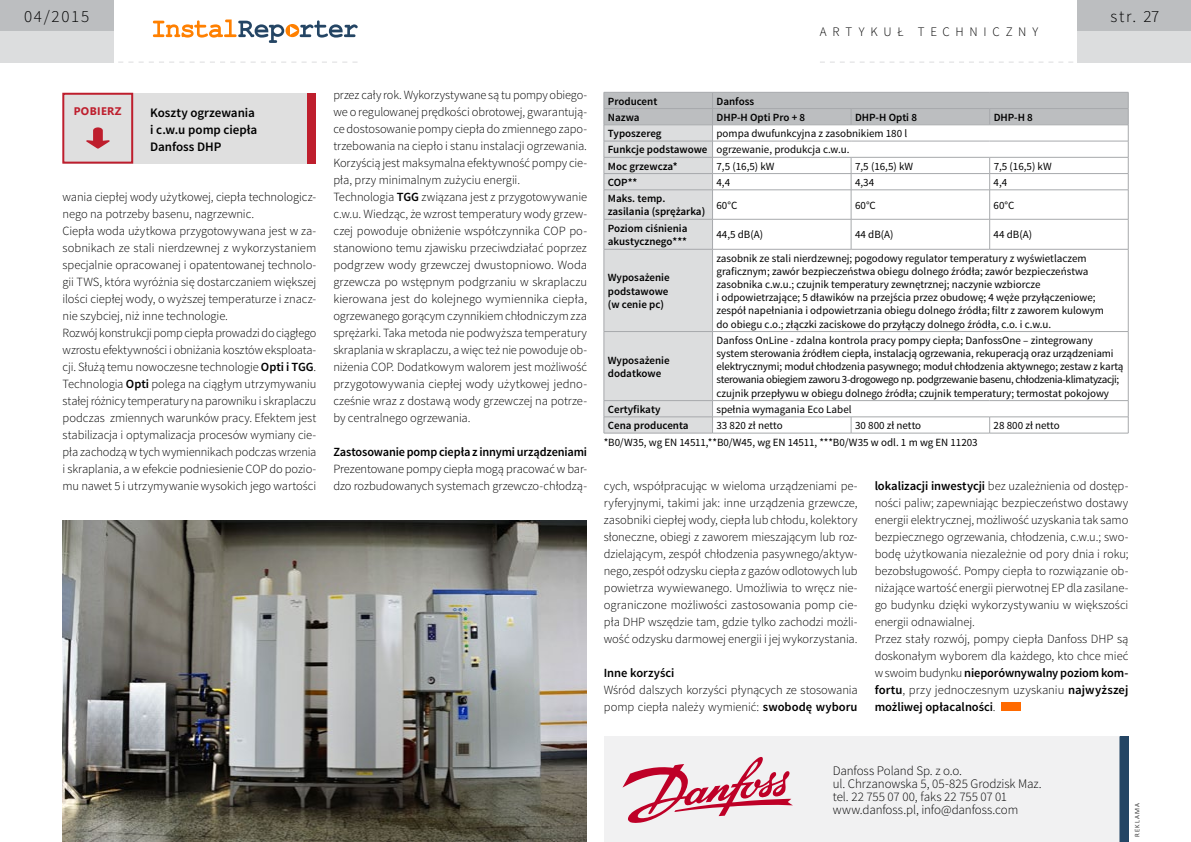
<style>
.page{position:relative;width:1191px;height:842px;background:#fff}
.page>*{position:absolute;margin:0;border:0;box-sizing:border-box;transform-origin:0 0}
.t1{font:300 17px "Source Sans Pro";letter-spacing:.1em;color:#000}
.t2{font:300 13px/13px "Source Sans Pro";letter-spacing:-.005em;color:#000}
.t3{font:600 13px/17px "Source Sans Pro";letter-spacing:-.005em;color:#000}
.t4{font:300 13px "Source Sans Pro";letter-spacing:.44em;color:#000}
.t5{font:300 12.5px/17px "Source Sans Pro";letter-spacing:-.01em;color:#000}
.t6{font:600 12.5px "Source Sans Pro";letter-spacing:-.01em;color:#000}
.t7{font:11px/13.2px "Source Sans Pro";color:#000}
.t8{font:600 11px/13.2px "Source Sans Pro";color:#000}
.t9{font:700 11px "Segoe UI";letter-spacing:.035em;color:#be1e2d}
.t10{font:300 7px "Calibri";letter-spacing:.16em;color:#000}
.s1{font-weight:600}
</style>
<div class="page">
<div style="left:1077px;top:0;width:114px;height:31px;background:#bcbec0"></div>
<div style="left:1077px;top:31px;width:114px;height:31px;background:#dcddde"></div>
<svg style="left:153px;top:20px;width:204px;height:23px"></svg>
<div style="left:0;top:0;width:113px;height:31px;background:#bcbec0"></div>
<div style="left:0;top:31px;width:113px;height:31px;background:#dcddde"></div>
<svg style="left:108px;top:62px;width:249px;height:1px"></svg>
<svg style="left:820px;top:62px;width:263px;height:1px"></svg>
<img style="left:62px;top:520px;width:524px;height:322px">
<div style="left:63px;top:93px;width:253px;height:71px;background:#dfdfdf"></div>
<div style="left:308px;top:93px;width:8px;height:71px;background:#be1e2d"></div>
<svg style="left:86px;top:127px;width:24px;height:22px"></svg>
<div style="left:62px;top:93px;width:71px;height:71px;border:2px solid #be1e2d"></div>
<div style="left:1000px;top:702px;width:20px;height:9px;background:#ff6a00"></div>
<div style="left:604px;top:737px;width:524px;height:105px;background:#f1f1f2"></div>
<div style="left:1120px;top:737px;width:8px;height:105px;background:#244564"></div>
<div style="left:1119px;top:737px;width:9px;height:105px;border:1px solid #244564"></div>
<svg style="left:622px;top:757px;width:171px;height:66px"></svg>
<svg style="left:604px;top:92px;width:525px;height:341px"></svg>
<hr style="left:604px;top:433px;width:108px;height:1px;background:#a7a9ac">
<hr style="left:712px;top:433px;width:139px;height:1px;background:#a7a9ac">
<hr style="left:851px;top:433px;width:138px;height:1px;background:#a7a9ac">
<hr style="left:989px;top:433px;width:139px;height:1px;background:#a7a9ac">
<h1 class="t1" style="left:24px;top:6px;width:67px">04/2015</h1>
<h1 class="t1" style="left:1110px;top:6px;width:50px">str. 27</h1>
<p class="t4" style="left:820px;top:24px;width:220px">artykuł techniczny</p>
<p class="t9" style="left:74px;top:102px;width:49px">POBIERZ</p>
<p class="t3" style="left:150px;top:104px;width:109px">Koszty ogrzewania i c.w.u pomp ciepła<br>Danfoss DHP</p>
<p class="t5" style="left:63px;top:189px;width:255px">wania ciepłej wody użytkowej, ciepła technologicz&shy;nego na potrzeby basenu, nagrzewnic.<br>Ciepła woda użytkowa przygotowywana jest w za&shy;sobnikach ze stali nierdzewnej z wykorzystaniem specjalnie opracowanej i opatentowanej technolo&shy;gii TWS, która wyróżnia się dostarczaniem większej ilości ciepłej wody, o wyższej temperaturze i znacz&shy;nie szybciej, niż inne technologie.<br>Rozwój konstrukcji pomp ciepła prowadzi do ciągłego wzrostu efektywności i obniżania kosztów eksploata&shy;cji. Służą temu nowoczesne technologie <span class="s1">Opti i TGG</span>.<br>Technologia <span class="s1">Opti</span> polega na ciągłym utrzymywaniu stałej różnicy temperatury na parowniku i skraplaczu podczas zmiennych warunków pracy. Efektem jest stabilizacja i optymalizacja procesów wymiany cie&shy;pła zachodzą w tych wymiennikach podczas wrzenia i skraplania, a w efekcie podniesienie COP do pozio&shy;mu nawet 5 i utrzymywanie wysokich jego wartości</p>
<p class="t5" style="left:333px;top:87px;width:255px">przez cały rok. Wykorzystywane są tu pompy obiego&shy;we o regulowanej prędkości obrotowej, gwarantują&shy;ce dostosowanie pompy ciepła do zmiennego zapo&shy;trzebowania na ciepło i stanu instalacji ogrzewania.<br>Korzyścią jest maksymalna efektywność pompy cie&shy;pła, przy minimalnym zużyciu energii.<br>Technologia <span class="s1">TGG</span> związana jest z przygotowywanie c.w.u. Wiedząc, że wzrost temperatury wody grzew&shy;czej powoduje obniżenie współczynnika COP po&shy;stanowiono temu zjawisku przeciwdziałać poprzez podgrzew wody grzewczej dwustopniowo. Woda grzewcza po wstępnym podgrzaniu w skraplaczu kierowana jest do kolejnego wymiennika ciepła, ogrzewanego gorącym czynnikiem chłodniczym zza sprężarki. Taka metoda nie podwyższa temperatury skraplania w skraplaczu, a więc też nie powoduje ob&shy;niżenia COP. Dodatkowym walorem jest możliwość przygotowywania ciepłej wody użytkowej jedno&shy;cześnie wraz z dostawą wody grzewczej na potrze&shy;by centralnego ogrzewania.</p>
<p class="t6" style="left:333px;top:444px;width:255px">Zastosowanie pomp ciepła z innymi urządzeniami</p>
<p class="t5" style="left:333px;top:461px;width:255px">Prezentowane pompy ciepła mogą pracować w bar&shy;dzo rozbudowanych systemach grzewczo-chłodzą-</p>
<p class="t8" style="left:608px;top:95px;width:51px">Producent</p>
<p class="t8" style="left:716px;top:95px;width:39px">Danfoss</p>
<p class="t8" style="left:608px;top:111px;width:33px">Nazwa</p>
<p class="t8" style="left:716px;top:111px;width:90px">DHP-H Opti Pro + 8</p>
<p class="t8" style="left:855px;top:111px;width:63px">DHP-H Opti 8</p>
<p class="t8" style="left:993px;top:111px;width:41px">DHP-H 8</p>
<p class="t8" style="left:608px;top:127px;width:55px">Typoszereg</p>
<p class="t7" style="left:608px;top:125px;width:301px;line-height:16.2px;text-indent:109px">pompa dwufunkcyjna z zasobnikiem 180 l<br><span class="s1">Funkcje podstawowe</span> ogrzewanie, produkcja c.w.u.<br><span class="s1">Moc grzewcza*</span></p>
<p class="t7" style="left:716px;top:159px;width:60px">7,5 (16,5) kW</p>
<p class="t7" style="left:855px;top:159px;width:60px">7,5 (16,5) kW</p>
<p class="t7" style="left:993px;top:159px;width:60px">7,5 (16,5) kW</p>
<p class="t8" style="left:608px;top:176px;width:31px">COP**</p>
<p class="t7" style="left:716px;top:176px;width:15px">4,4</p>
<p class="t7" style="left:855px;top:176px;width:21px">4,34</p>
<p class="t7" style="left:993px;top:176px;width:15px">4,4</p>
<p class="t8" style="left:608px;top:192px;width:99px">Maks. temp. zasilania (sprężarka)</p>
<p class="t7" style="left:716px;top:199px;width:22px">60°C</p>
<p class="t7" style="left:855px;top:199px;width:22px">60°C</p>
<p class="t7" style="left:993px;top:199px;width:22px">60°C</p>
<p class="t8" style="left:608px;top:222px;width:81px">Poziom ciśnienia akustycznego***</p>
<p class="t7" style="left:716px;top:228px;width:48px">44,5 dB(A)</p>
<p class="t7" style="left:855px;top:228px;width:40px">44 dB(A)</p>
<p class="t7" style="left:993px;top:228px;width:40px">44 dB(A)</p>
<p class="t8" style="left:608px;top:271px;width:63px;text-align:justify">Wyposażenie podstawowe (w cenie pc)</p>
<p class="t7" style="left:716px;top:251px;width:389px">zasobnik ze stali nierdzewnej; pogodowy regulator temperatury z wyświetlaczem graficznym; zawór bezpieczeństwa obiegu dolnego źródła; zawór bezpieczeństwa zasobnika c.w.u.; czujnik temperatury zewnętrznej; naczynie wzbiorcze<br>i odpowietrzające; 5 dławików na przejścia przez obudowę; 4 węże przyłączeniowe; zespół napełniania i odpowietrzania obiegu dolnego źródła; filtr z zaworem kulowym do obiegu c.o.; złączki zaciskowe do przyłączy dolnego źródła, c.o. i c.w.u.</p>
<p class="t8" style="left:608px;top:354px;width:63px">Wyposażenie dodatkowe</p>
<p class="t7" style="left:716px;top:334px;width:408px">Danfoss OnLine - zdalna kontrola pracy pompy ciepła; DanfossOne – zintegrowany system sterowania źródłem ciepła, instalacją ogrzewania, rekuperacją oraz urządzeniami elektrycznymi; moduł chłodzenia pasywnego; moduł chłodzenia aktywnego; zestaw z kartą sterowania obiegiem zaworu 3-drogowego np. podgrzewanie basenu, chłodzenia-klimatyzacji; czujnik przepływu w obiegu dolnego źródła; czujnik temperatury; termostat pokojowy</p>
<p class="t8" style="left:608px;top:403px;width:54px">Certyfikaty</p>
<p class="t7" style="left:716px;top:403px;width:137px">spełnia wymagania Eco Label</p>
<p class="t8" style="left:608px;top:419px;width:82px">Cena producenta</p>
<p class="t7" style="left:716px;top:419px;width:68px">33 820 zł netto</p>
<p class="t7" style="left:855px;top:419px;width:68px">30 800 zł netto</p>
<p class="t7" style="left:993px;top:419px;width:68px">28 800 zł netto</p>
<p class="t7" style="left:603px;top:436px;width:375px">*B0/W35, wg EN 14511,**B0/W45, wg EN 14511, ***B0/W35 w odl. 1 m wg EN 11203</p>
<p class="t5" style="left:604px;top:478px;width:255px;text-align:justify">cych, współpracując w wieloma urządzeniami pe&shy;ryferyjnymi, takimi jak: inne urządzenia grzewcze, zasobniki ciepłej wody, ciepła lub chłodu, kolektory słoneczne, obiegi z zaworem mieszającym lub roz&shy;dzielającym, zespół chłodzenia pasywnego/aktyw&shy;nego, zespół odzysku ciepła z gazów odlotowych lub powietrza wywiewanego. Umożliwia to wręcz nie&shy;ograniczone możliwości zastosowania pomp cie&shy;pła DHP wszędzie tam, gdzie tylko zachodzi możli&shy;wość odzysku darmowej energii i jej wykorzystania.</p>
<p class="t6" style="left:604px;top:665px;width:72px">Inne korzyści</p>
<p class="t5" style="left:604px;top:682px;width:255px">Wśród dalszych korzyści płynących ze stosowania pomp ciepła należy wymienić: <span class="s1">swobodę wyboru</span></p>
<p class="t5" style="left:874px;top:478px;width:255px"><span class="s1">lokalizacji inwestycji</span> bez uzależnienia od dostęp&shy;ności paliw; zapewniając bezpieczeństwo dostawy energii elektrycznej, możliwość uzyskania tak samo bezpiecznego ogrzewania, chłodzenia, c.w.u.; swo&shy;bodę użytkowania niezależnie od pory dnia i roku; bezobsługowość. Pompy ciepła to rozwiązanie ob&shy;niżające wartość energii pierwotnej EP dla zasilane&shy;go budynku dzięki wykorzystywaniu w większości energii odnawialnej.<br>Przez stały rozwój, pompy ciepła Danfoss DHP są doskonałym wyborem dla każdego, kto chce mieć w swoim budynku <span class="s1">nieporównywalny poziom kom&shy;fortu</span>, przy jednoczesnym uzyskaniu <span class="s1">najwyższej możliwej opłacalności</span>.</p>
<p class="t2" style="left:833px;top:764px;width:210px">Danfoss Poland Sp. z o.o.<br>ul. Chrzanowska 5, 05-825 Grodzisk Maz. tel. 22 755 07 00, faks 22 755 07 01 www.danfoss.pl, info@danfoss.com</p>
<p class="t10" style="left:1132px;top:837px;width:36px;rotate:-90deg">reklama</p>
</div>
